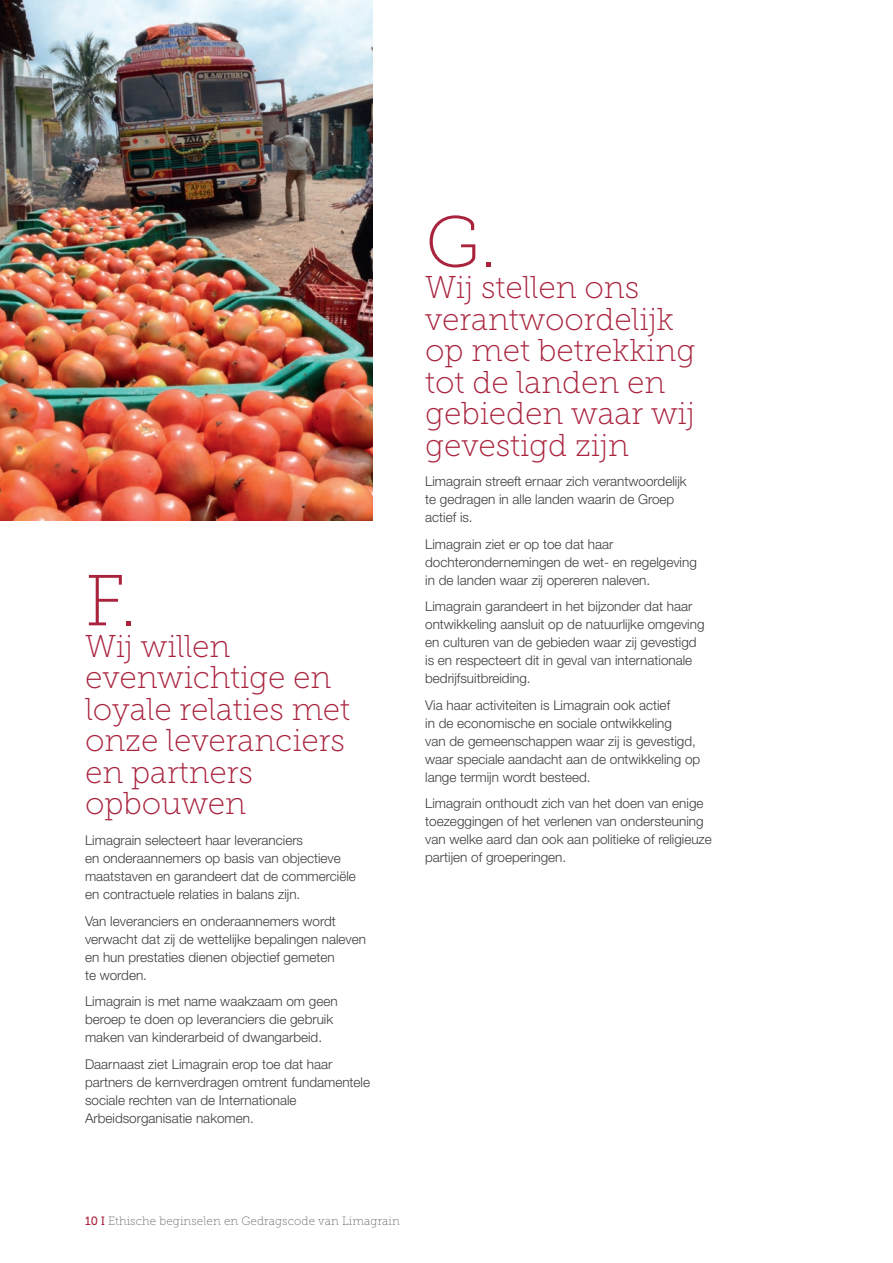
<style>
.page{position:relative;width:893px;height:1263px;background:#fff}
.page>*{position:absolute;margin:0;border:0;box-sizing:border-box;transform-origin:0 0}
.t1{font:72px "Museo Slab 100";color:#a9233d}
.t2{font:31.5px/31.5px "Museo Slab 100";color:#a9233d}
.t3{font:300 13.5px/18px "Helvetica Neue LT Std";color:#3e3e3f}
.t4{font:12px "Museo Slab 100";letter-spacing:.01em;color:#6c6d70}
.s1{font-family:"Museo Slab 500";color:#a9233d}
.s2{font-family:"Museo 500";color:#a9233d}
</style>
<div class="page">
<img style="left:0;top:0;width:372px;height:521px">
<h1 class="t1" style="left:85px;top:562px;width:54px">F.</h1>
<h2 class="t2" style="left:85px;top:630px;width:267px">Wij willen evenwichtige en loyale relaties met onze leveranciers en partners opbouwen</h2>
<p class="t3" style="left:85px;top:831px;width:272px">Limagrain selecteert haar leveranciers<br>en onderaannemers op basis van objectieve maatstaven en garandeert dat de commerciële en contractuele relaties in balans zijn.</p>
<p class="t3" style="left:85px;top:911px;width:283px">Van leveranciers en onderaannemers wordt verwacht dat zij de wettelijke bepalingen naleven en hun prestaties dienen objectief gemeten<br>te worden.</p>
<p class="t3" style="left:85px;top:992px;width:254px">Limagrain is met name waakzaam om geen beroep te doen op leveranciers die gebruik maken van kinderarbeid of dwangarbeid.</p>
<p class="t3" style="left:85px;top:1054px;width:287px">Daarnaast ziet Limagrain erop toe dat haar partners de kernverdragen omtrent fundamentele sociale rechten van de Internationale Arbeidsorganisatie nakomen.</p>
<h1 class="t1" style="left:425px;top:203px;width:73px">G.</h1>
<h2 class="t2" style="left:425px;top:272px;width:271px">Wij stellen ons verantwoordelijk op met betrekking tot de landen en gebieden waar wij gevestigd zijn</h2>
<p class="t3" style="left:425px;top:472px;width:263px">Limagrain streeft ernaar zich verantwoordelijk te gedragen in alle landen waarin de Groep actief is.</p>
<p class="t3" style="left:425px;top:535px;width:273px">Limagrain ziet er op toe dat haar dochterondernemingen de wet- en regelgeving in de landen waar zij opereren naleven.</p>
<p class="t3" style="left:425px;top:597px;width:281px">Limagrain garandeert in het bijzonder dat haar ontwikkeling aansluit op de natuurlijke omgeving en culturen van de gebieden waar zij gevestigd is en respecteert dit in geval van internationale bedrijfsuitbreiding.</p>
<p class="t3" style="left:425px;top:696px;width:277px">Via haar activiteiten is Limagrain ook actief<br>in de economische en sociale ontwikkeling<br>van de gemeenschappen waar zij is gevestigd, waar speciale aandacht aan de ontwikkeling op lange termijn wordt besteed.</p>
<p class="t3" style="left:425px;top:794px;width:288px">Limagrain onthoudt zich van het doen van enige toezeggingen of het verlenen van ondersteuning van welke aard dan ook aan politieke of religieuze partijen of groeperingen.</p>
<p class="t4" style="left:85px;top:1214px;width:316px"><span class="s1">10</span> <span class="s2">I</span> Ethische beginselen en Gedragscode van Limagrain</p>
</div>
